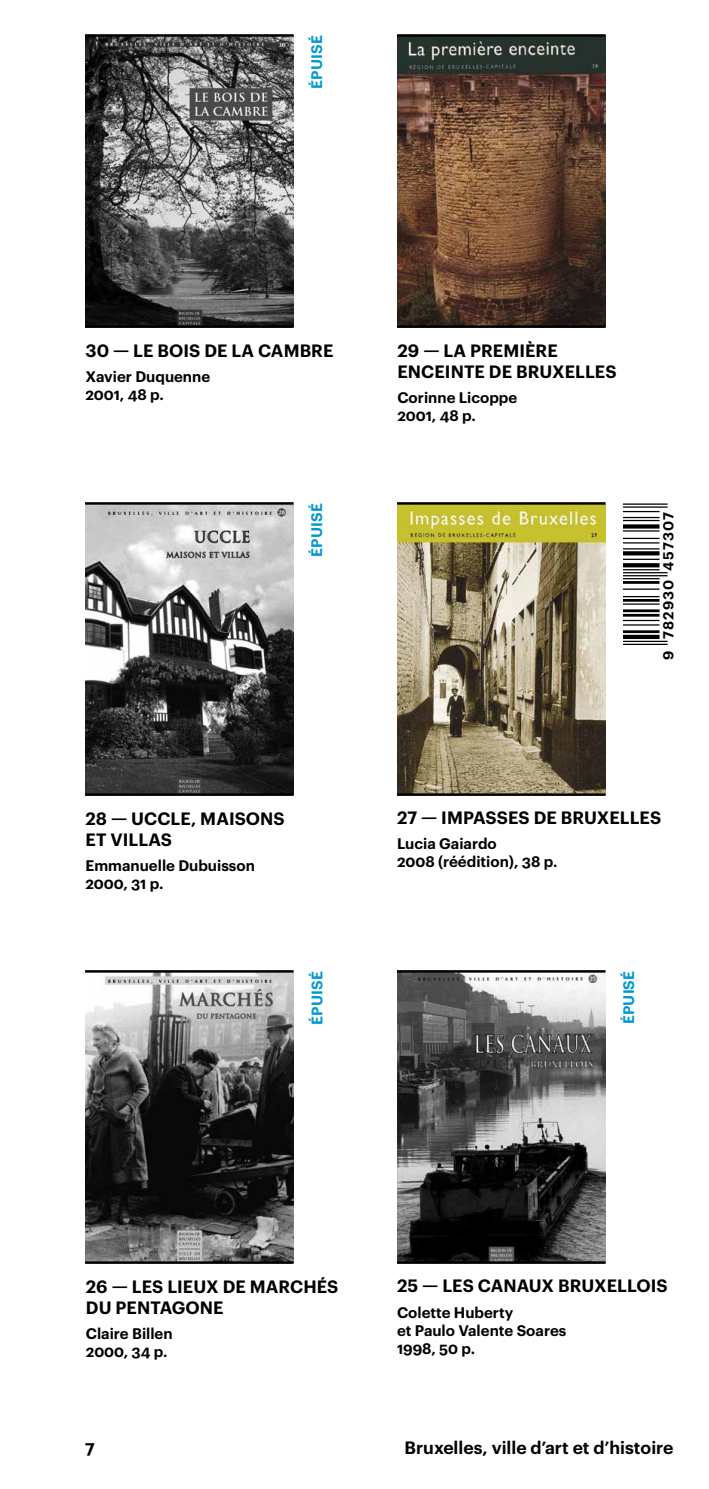
<style>
.page{position:relative;width:709px;height:1489px;background:#fff}
.page>*{position:absolute;margin:0;border:0;box-sizing:border-box;transform-origin:0 0}
.t1{font:600 17.5px/21px "Graphik";letter-spacing:.005em;color:#000}
.t2{font:600 15px/18px "Graphik";color:#000}
.t3{font:600 15px "Graphik";letter-spacing:.005em;color:#0099cf}
.t4{font:600 14.25px "Graphik";letter-spacing:.085em;color:#000}
</style>
<div class="page">
<hr style="left:623px;top:640px;width:44px;height:2px;background:#000">
<hr style="left:623px;top:643px;width:44px;height:2px;background:#000">
<div style="left:623px;top:634px;width:36px;height:5px;background:#000"></div>
<hr style="left:623px;top:630px;width:36px;height:3px;background:#000">
<hr style="left:623px;top:620px;width:36px;height:1px;background:#000">
<hr style="left:623px;top:624px;width:36px;height:1px;background:#000">
<hr style="left:623px;top:609px;width:36px;height:3px;background:#000">
<hr style="left:623px;top:614px;width:36px;height:2px;background:#000">
<hr style="left:623px;top:603px;width:36px;height:1px;background:#000">
<hr style="left:623px;top:599px;width:36px;height:2px;background:#000">
<hr style="left:623px;top:588px;width:36px;height:1px;background:#000">
<hr style="left:623px;top:596px;width:36px;height:1px;background:#000">
<hr style="left:623px;top:581px;width:36px;height:3px;background:#000">
<hr style="left:623px;top:569px;width:36px;height:1px;background:#000">
<hr style="left:623px;top:572px;width:44px;height:1px;background:#000">
<hr style="left:623px;top:575px;width:44px;height:1px;background:#000">
<hr style="left:623px;top:578px;width:36px;height:1px;background:#000">
<svg style="left:623px;top:563px;width:36px;height:4px"></svg>
<hr style="left:623px;top:558px;width:36px;height:2px;background:#000">
<svg style="left:623px;top:551px;width:36px;height:4px"></svg>
<hr style="left:623px;top:530px;width:36px;height:1px;background:#000">
<hr style="left:623px;top:538px;width:36px;height:1px;background:#000">
<hr style="left:623px;top:542px;width:36px;height:1px;background:#000">
<hr style="left:623px;top:548px;width:36px;height:1px;background:#000">
<svg style="left:623px;top:524px;width:36px;height:4px"></svg>
<hr style="left:623px;top:503px;width:44px;height:1px;background:#000">
<hr style="left:623px;top:506px;width:44px;height:1px;background:#000">
<hr style="left:623px;top:511px;width:36px;height:1px;background:#000">
<hr style="left:623px;top:517px;width:36px;height:1px;background:#000">
<hr style="left:623px;top:520px;width:36px;height:1px;background:#000">
<img style="left:397px;top:37px;width:208px;height:288px">
<img style="left:397px;top:504px;width:208px;height:289px">
<img style="left:85px;top:504px;width:208px;height:289px">
<img style="left:85px;top:37px;width:208px;height:288px">
<img style="left:85px;top:972px;width:208px;height:289px">
<img style="left:397px;top:972px;width:208px;height:289px">
<hr style="left:85px;top:325px;width:208px;height:3px;background:#000">
<hr style="left:85px;top:34px;width:208px;height:3px;background:#000">
<hr style="left:85px;top:793px;width:208px;height:2px;background:#000">
<hr style="left:85px;top:502px;width:208px;height:2px;background:#000">
<hr style="left:85px;top:1261px;width:208px;height:2px;background:#000">
<hr style="left:85px;top:970px;width:208px;height:2px;background:#000">
<hr style="left:397px;top:325px;width:208px;height:3px;background:#000">
<hr style="left:397px;top:34px;width:208px;height:3px;background:#000">
<hr style="left:397px;top:793px;width:208px;height:2px;background:#000">
<hr style="left:397px;top:502px;width:208px;height:2px;background:#000">
<hr style="left:397px;top:1261px;width:208px;height:2px;background:#000">
<hr style="left:397px;top:970px;width:208px;height:2px;background:#000">
<p class="t3" style="left:305px;top:89px;width:55px;rotate:-90deg">ÉPUISÉ</p>
<p class="t1" style="left:85px;top:338px;width:249px">30 — LE BOIS DE LA CAMBRE</p>
<p class="t2" style="left:85px;top:366px;width:126px">Xavier Duquenne<br>2001, 48 p.</p>
<p class="t3" style="left:305px;top:556px;width:55px;rotate:-90deg">ÉPUISÉ</p>
<p class="t1" style="left:85px;top:806px;width:201px">28 — UCCLE, MAISONS<br>ET VILLAS</p>
<p class="t2" style="left:85px;top:855px;width:171px">Emmanuelle Dubuisson<br>2000, 31 p.</p>
<p class="t3" style="left:305px;top:1024px;width:55px;rotate:-90deg">ÉPUISÉ</p>
<p class="t1" style="left:397px;top:338px;width:221px">29 — LA PREMIÈRE<br>ENCEINTE DE BRUXELLES</p>
<p class="t2" style="left:397px;top:387px;width:121px">Corinne Licoppe<br>2001, 48 p.</p>
<p class="t4" style="left:657px;top:660px;width:150px;rotate:-90deg">9 782930 457307</p>
<p class="t1" style="left:397px;top:805px;width:266px">27 — IMPASSES DE BRUXELLES</p>
<p class="t2" style="left:397px;top:833px;width:162px">Lucia Gaiardo<br>2008 (réédition), 38 p.</p>
<p class="t3" style="left:617px;top:1024px;width:55px;rotate:-90deg">ÉPUISÉ</p>
<p class="t1" style="left:86px;top:1274px;width:254px">26 — LES LIEUX DE MARCHÉS<br>DU PENTAGONE</p>
<p class="t2" style="left:86px;top:1323px;width:88px">Claire Billen<br>2000, 34 p.</p>
<p class="t1" style="left:397px;top:1273px;width:272px">25 — LES CANAUX BRUXELLOIS</p>
<p class="t2" style="left:397px;top:1301px;width:171px">Colette Huberty<br>et Paulo Valente Soares<br>1998, 50 p.</p>
<p class="t1" style="left:85px;top:1434px;width:11px">7</p>
<p class="t1" style="left:404px;top:1434px;width:270px">Bruxelles, ville d’art et d’histoire</p>
</div>
